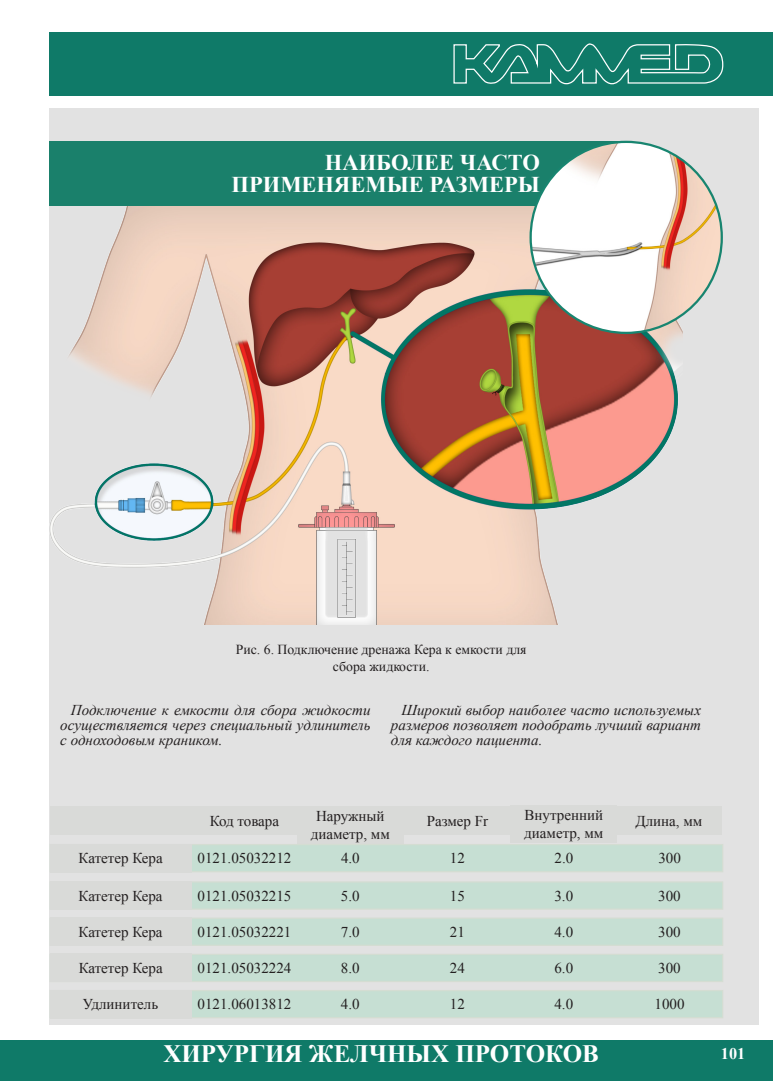
<style>
.page{position:relative;width:773px;height:1081px;background:#fff}
.page>*{position:absolute;margin:0;border:0;box-sizing:border-box;transform-origin:0 0}
.t1{font:700 25px "Times New Roman";color:#fff}
.t2{font:700 22.5px/22.5px "Times New Roman";color:#fff;text-align:right}
.t3{font:700 16.25px "Times New Roman";color:#fff}
.t4{font:15px/18px "Times New Roman";color:#231f20}
.t5{font:italic 15px/15px "Times New Roman";color:#231f20;text-align:justify}
.t6{font:13.75px/16.5px "Times New Roman";color:#231f20;text-align:center}
</style>
<div class="page">
<div style="left:0;top:1040px;width:14px;height:41px;background:#0f7a68"></div>
<div style="left:15px;top:1040px;width:757px;height:41px;background:#0f7a68"></div>
<div style="left:50px;top:108px;width:708px;height:916px;background:#e2e2e2"></div>
<img style="left:49px;top:206px;width:633px;height:419px">
<div style="left:50px;top:32px;width:708px;height:64px;background:#0f7a68"></div>
<svg style="left:453px;top:43px;width:270px;height:42px"></svg>
<div style="left:50px;top:141px;width:578px;height:65px;background:#1a806b"></div>
<img style="left:530px;top:142px;width:191px;height:191px;border-radius:95px">
<div style="left:191px;top:806px;width:106px;height:28px;background:#d9dad8"></div>
<div style="left:510px;top:805px;width:107px;height:38px;background:#d9dad8"></div>
<div style="left:616px;top:806px;width:105px;height:28px;background:#d9dad8"></div>
<div style="left:404px;top:806px;width:106px;height:28px;background:#d9dad8"></div>
<div style="left:50px;top:806px;width:141px;height:28px;background:#d9dad8"></div>
<div style="left:297px;top:806px;width:106px;height:37px;background:#d9dad8"></div>
<div style="left:50px;top:881px;width:673px;height:28px;background:#c6dfd3;border:1px solid #d4ddd2"></div>
<div style="left:50px;top:881px;width:141px;height:28px;background:#d9dad8"></div>
<div style="left:50px;top:917px;width:673px;height:29px;background:#c6dfd3;border:1px solid #d4ddd2"></div>
<div style="left:50px;top:917px;width:141px;height:29px;background:#d9dad8"></div>
<div style="left:50px;top:954px;width:673px;height:28px;background:#c6dfd3;border:1px solid #d4ddd2"></div>
<div style="left:50px;top:954px;width:141px;height:28px;background:#d9dad8"></div>
<div style="left:50px;top:990px;width:673px;height:28px;background:#c6dfd3;border:1px solid #d4ddd2"></div>
<div style="left:50px;top:990px;width:141px;height:28px;background:#d9dad8"></div>
<div style="left:50px;top:844px;width:673px;height:28px;background:#c6dfd3;border:1px solid #d4ddd2"></div>
<div style="left:50px;top:844px;width:141px;height:28px;background:#d9dad8"></div>
<h2 class="t2" style="left:231px;top:150px;width:310px">НАИБОЛЕЕ ЧАСТО<br>ПРИМЕНЯЕМЫЕ РАЗМЕРЫ</h2>
<p class="t6" style="left:236px;top:641px;width:292px">Рис. 6. Подключение дренажа Кера к емкости для сбора жидкости.</p>
<p class="t5" style="left:60px;top:702px;width:312px;text-indent:11px">Подключение к емкости для сбора жидкости осуществляется через специальный удлинитель с одноходовым краником.</p>
<p class="t5" style="left:391px;top:702px;width:312px;text-indent:11px">Широкий выбор наиболее часто используемых размеров позволяет подобрать лучший вариант для каждого пациента.</p>
<p class="t4" style="left:210px;top:811px;width:71px">Код товара</p>
<p class="t4" style="left:524px;top:806px;width:81px">Внутренний диаметр, мм</p>
<p class="t4" style="left:316px;top:806px;width:70px">Наружный</p>
<p class="t4" style="left:426px;top:811px;width:63px">Размер Fr</p>
<p class="t4" style="left:635px;top:811px;width:68px">Длина, мм</p>
<p class="t4" style="left:310px;top:824px;width:81px">диаметр, мм</p>
<p class="t4" style="left:79px;top:849px;width:86px">Катетер Кера</p>
<p class="t4" style="left:197px;top:849px;width:95px">0121.05032212</p>
<p class="t4" style="left:341px;top:849px;width:20px">4.0</p>
<p class="t4" style="left:450px;top:849px;width:16px">12</p>
<p class="t4" style="left:554px;top:849px;width:20px">2.0</p>
<p class="t4" style="left:658px;top:849px;width:24px">300</p>
<p class="t4" style="left:79px;top:886px;width:86px">Катетер Кера</p>
<p class="t4" style="left:197px;top:886px;width:95px">0121.05032215</p>
<p class="t4" style="left:341px;top:886px;width:20px">5.0</p>
<p class="t4" style="left:450px;top:886px;width:16px">15</p>
<p class="t4" style="left:554px;top:886px;width:20px">3.0</p>
<p class="t4" style="left:658px;top:886px;width:24px">300</p>
<p class="t4" style="left:79px;top:922px;width:86px">Катетер Кера</p>
<p class="t4" style="left:197px;top:922px;width:95px">0121.05032221</p>
<p class="t4" style="left:341px;top:922px;width:20px">7.0</p>
<p class="t4" style="left:450px;top:922px;width:16px">21</p>
<p class="t4" style="left:554px;top:922px;width:20px">4.0</p>
<p class="t4" style="left:658px;top:922px;width:24px">300</p>
<p class="t4" style="left:79px;top:958px;width:86px">Катетер Кера</p>
<p class="t4" style="left:197px;top:958px;width:95px">0121.05032224</p>
<p class="t4" style="left:341px;top:958px;width:20px">8.0</p>
<p class="t4" style="left:450px;top:958px;width:16px">24</p>
<p class="t4" style="left:554px;top:958px;width:20px">6.0</p>
<p class="t4" style="left:658px;top:958px;width:24px">300</p>
<p class="t4" style="left:83px;top:995px;width:77px">Удлинитель</p>
<p class="t4" style="left:197px;top:995px;width:95px">0121.06013812</p>
<p class="t4" style="left:341px;top:995px;width:20px">4.0</p>
<p class="t4" style="left:450px;top:995px;width:16px">12</p>
<p class="t4" style="left:554px;top:995px;width:20px">4.0</p>
<p class="t4" style="left:654px;top:995px;width:31px">1000</p>
<h1 class="t1" style="left:163px;top:1035px;width:437px">ХИРУРГИЯ ЖЕЛЧНЫХ ПРОТОКОВ</h1>
<p class="t3" style="left:720px;top:1041px;width:26px">101</p>
</div>
